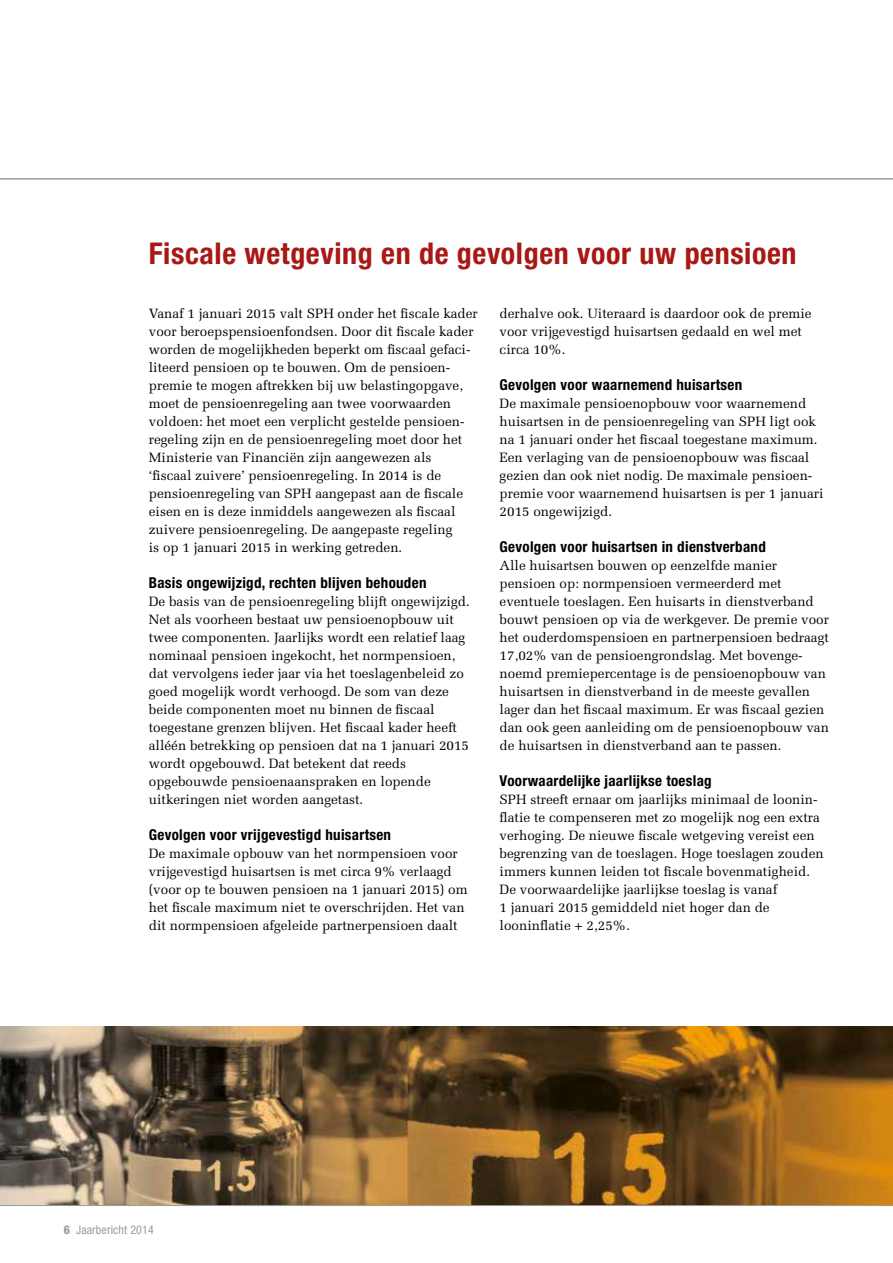
<style>
.page{position:relative;width:893px;height:1263px;background:#fff}
.page>*{position:absolute;margin:0;border:0;box-sizing:border-box;transform-origin:0 0}
.t1{font:700 condensed 30px "Helvetica Neue LT Std";letter-spacing:.02em;color:#a81815}
.t2{font:700 condensed 15px "Helvetica Neue LT Std";letter-spacing:.02em;color:#000}
.t3{font:13.5px/18px "Melior LT Std";color:#000}
.t4{font:condensed 12px "Helvetica Neue LT Std";letter-spacing:.01em;color:#9d9d9c}
.s1{font-weight:800}
</style>
<div class="page">
<hr style="left:0;top:179px;width:893px;height:1px;background:#9d9d9c">
<img style="left:0;top:1026px;width:893px;height:179px">
<hr style="left:0;top:178px;width:893px;height:1px;background:#9d9d9c">
<hr style="left:0;top:1205px;width:893px;height:1px;background:#9d9d9c">
<h1 class="t1" style="left:149px;top:235px;width:649px">Fiscale wetgeving en de gevolgen voor uw pensioen</h1>
<p class="t3" style="left:149px;top:304px;width:331px">Vanaf 1 januari 2015 valt SPH onder het fiscale kader voor beroepspensioenfondsen. Door dit fiscale kader worden de mogelijkheden beperkt om fiscaal gefaci&shy;liteerd pensioen op te bouwen. Om de pensioen&shy;premie te mogen aftrekken bij uw belastingopgave, moet de pensioenregeling aan twee voorwaarden voldoen: het moet een verplicht gestelde pensioen&shy;regeling zijn en de pensioenregeling moet door het Ministerie van Financiën zijn aangewezen als<br>‘fiscaal zuivere’ pensioenregeling. In 2014 is de pensioenregeling van SPH aangepast aan de fiscale eisen en is deze inmiddels aangewezen als fiscaal zuivere pensioenregeling. De aangepaste regeling<br>is op 1 januari 2015 in werking getreden.</p>
<p class="t2" style="left:149px;top:573px;width:279px">Basis ongewijzigd, rechten blijven behouden</p>
<p class="t3" style="left:149px;top:592px;width:322px">De basis van de pensioenregeling blijft ongewijzigd.<br>Net als voorheen bestaat uw pensioenopbouw uit twee componenten. Jaarlijks wordt een relatief laag nominaal pensioen ingekocht, het normpensioen, dat vervolgens ieder jaar via het toeslagenbeleid zo goed mogelijk wordt verhoogd. De som van deze beide componenten moet nu binnen de fiscaal toegestane grenzen blijven. Het fiscaal kader heeft alléén betrekking op pensioen dat na 1 januari 2015 wordt opgebouwd. Dat betekent dat reeds opgebouwde pensioenaanspraken en lopende uitkeringen niet worden aangetast.</p>
<p class="t2" style="left:149px;top:825px;width:244px">Gevolgen voor vrijgevestigd huisartsen</p>
<p class="t3" style="left:149px;top:844px;width:320px">De maximale opbouw van het normpensioen voor vrijgevestigd huisartsen is met circa 9% verlaagd (voor op te bouwen pensioen na 1 januari 2015) om het fiscale maximum niet te overschrijden. Het van dit normpensioen afgeleide partnerpensioen daalt</p>
<p class="t3" style="left:500px;top:304px;width:314px">derhalve ook. Uiteraard is daardoor ook de premie voor vrijgevestigd huisartsen gedaald en wel met circa 10%.</p>
<p class="t2" style="left:500px;top:375px;width:244px">Gevolgen voor waarnemend huisartsen</p>
<p class="t3" style="left:500px;top:394px;width:325px">De maximale pensioenopbouw voor waarnemend huisartsen in de pensioenregeling van SPH ligt ook na 1 januari onder het fiscaal toegestane maximum.<br>Een verlaging van de pensioenopbouw was fiscaal gezien dan ook niet nodig. De maximale pensioen&shy;premie voor waarnemend huisartsen is per 1 januari 2015 ongewijzigd.</p>
<p class="t2" style="left:500px;top:537px;width:268px">Gevolgen voor huisartsen in dienstverband</p>
<p class="t3" style="left:500px;top:556px;width:331px">Alle huisartsen bouwen op eenzelfde manier pensioen op: normpensioen vermeerderd met eventuele toeslagen. Een huisarts in dienstverband bouwt pensioen op via de werkgever. De premie voor het ouderdomspensioen en partnerpensioen bedraagt 17,02% van de pensioengrondslag. Met bovenge&shy;noemd premiepercentage is de pensioenopbouw van huisartsen in dienstverband in de meeste gevallen lager dan het fiscaal maximum. Er was fiscaal gezien dan ook geen aanleiding om de pensioenopbouw van de huisartsen in dienstverband aan te passen.</p>
<p class="t2" style="left:500px;top:771px;width:214px">Voorwaardelijke jaarlijkse toeslag</p>
<p class="t3" style="left:500px;top:790px;width:326px">SPH streeft ernaar om jaarlijks minimaal de loonin&shy;flatie te compenseren met zo mogelijk nog een extra verhoging. De nieuwe fiscale wetgeving vereist een begrenzing van de toeslagen. Hoge toeslagen zouden immers kunnen leiden tot fiscale bovenmatigheid.<br>De voorwaardelijke jaarlijkse toeslag is vanaf<br>1 januari 2015 gemiddeld niet hoger dan de looninflatie + 2,25%.</p>
<p class="t4" style="left:64px;top:1223px;width:92px"><span class="s1">6</span> Jaarbericht 2014</p>
</div>
